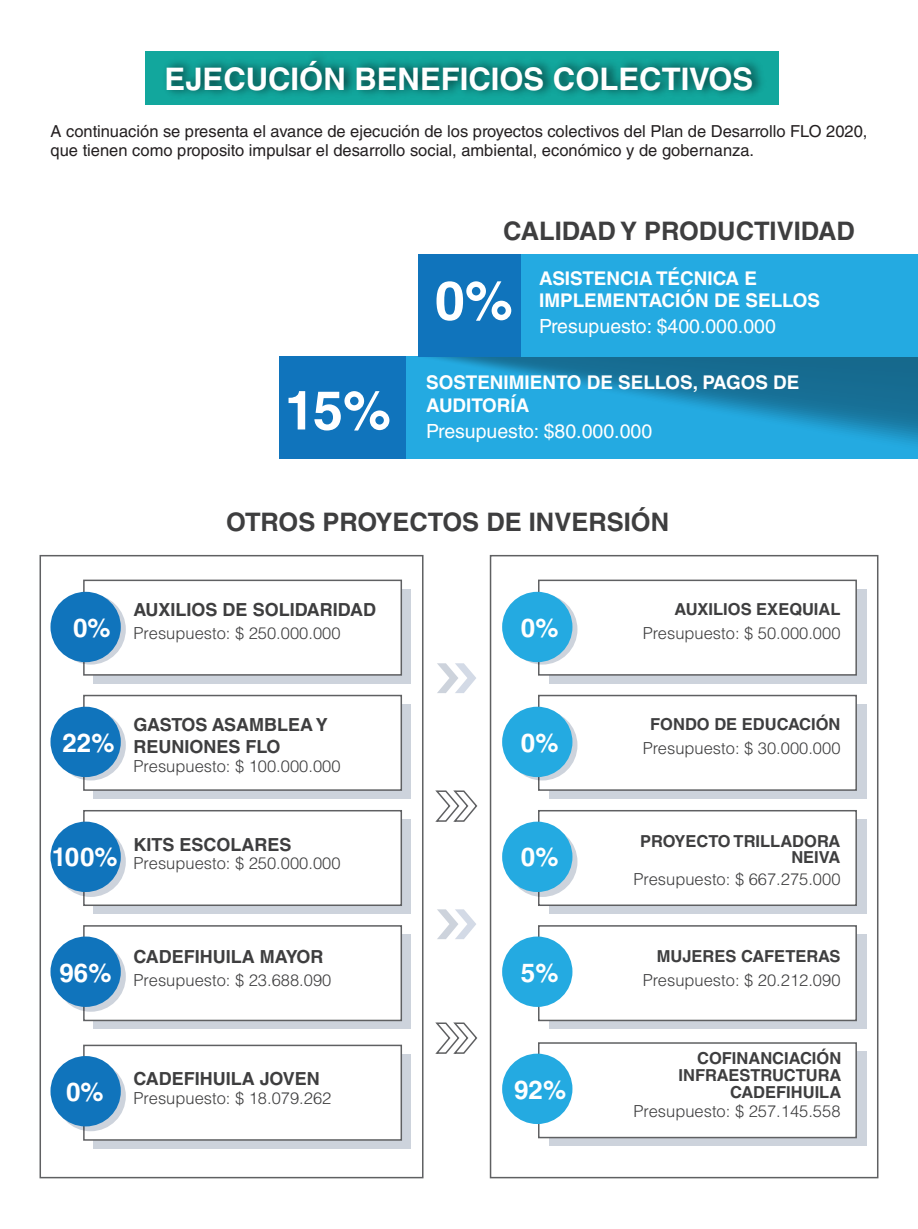
<style>
.page{position:relative;width:918px;height:1229px;background:#fff}
.page>*{position:absolute;margin:0;border:0;box-sizing:border-box;transform-origin:0 0}
.t1{font:700 54px "Helvetica LT Std";color:#fff}
.t2{font:700 31.05px "Helvetica LT Std";color:#fff}
.t3{font:700 25.95px "Helvetica LT Std";color:#fff}
.t4{font:700 25.5px "Helvetica LT Std";color:#3e3e3f}
.t5{font:19.5px "Helvetica LT Std";color:#fff}
.t6{font:700 18.9px/22.6px "Helvetica LT Std";color:#fff}
.t7{font:700 18px/21.6px "Helvetica LT Std";color:#3e3e3f}
.t8{font:300 16.5px "Helvetica LT Std";color:#3e3e3f}
.t9{font:16.5px/19.8px "Helvetica LT Std";color:#231f20}
.t10{font:700 16.5px/16.8px "Helvetica LT Std";color:#3e3e3f;text-align:right}
</style>
<div class="page">
<div style="left:145px;top:51px;width:634px;height:53px;background:#12a79d"></div>
<img style="left:156px;top:57px;width:615px;height:48px">
<div style="left:406px;top:356px;width:512px;height:102px;background:#24aae1"></div>
<svg style="left:423px;top:356px;width:495px;height:88px"></svg>
<div style="left:520px;top:254px;width:398px;height:102px;background:#24aae1"></div>
<div style="left:279px;top:356px;width:127px;height:102px;background:#1074bc"></div>
<div style="left:418px;top:254px;width:102px;height:102px;background:#1074bc"></div>
<svg style="left:437px;top:663px;width:39px;height:30px"></svg>
<svg style="left:435px;top:790px;width:43px;height:32px"></svg>
<svg style="left:437px;top:909px;width:39px;height:30px"></svg>
<svg style="left:435px;top:1022px;width:43px;height:32px"></svg>
<div style="left:40px;top:555px;width:384px;height:623px;background:#fff;border:2px solid #5f6062"></div>
<div style="left:93px;top:589px;width:317px;height:94px;background:#cdd3dc"></div>
<div style="left:83px;top:579px;width:319px;height:96px;background:#fff;border:2px solid #5f6062"></div>
<div style="left:56px;top:594px;width:70px;height:70px;background:#cdd3dc;border-radius:50%"></div>
<div style="left:50px;top:591px;width:71px;height:71px;background:#1074bc;border-radius:50%"></div>
<div style="left:93px;top:704px;width:317px;height:94px;background:#cdd3dc"></div>
<div style="left:83px;top:694px;width:319px;height:96px;background:#fff;border:2px solid #5f6062"></div>
<div style="left:56px;top:710px;width:70px;height:70px;background:#cdd3dc;border-radius:50%"></div>
<div style="left:50px;top:706px;width:71px;height:71px;background:#1074bc;border-radius:50%"></div>
<div style="left:93px;top:819px;width:317px;height:94px;background:#cdd3dc"></div>
<div style="left:83px;top:809px;width:319px;height:96px;background:#fff;border:2px solid #5f6062"></div>
<svg style="left:56px;top:826px;width:70px;height:70px"></svg>
<div style="left:50px;top:821px;width:71px;height:70px;background:#1074bc;border-radius:50%"></div>
<svg style="left:93px;top:934px;width:317px;height:94px;background:#c0c5cd"></svg>
<div style="left:83px;top:924px;width:319px;height:96px;background:#fff;border:2px solid #5f6062"></div>
<svg style="left:56px;top:941px;width:70px;height:70px"></svg>
<div style="left:50px;top:936px;width:71px;height:70px;background:#1074bc;border-radius:50%"></div>
<div style="left:93px;top:1053px;width:317px;height:95px;background:#cdd3dc"></div>
<div style="left:83px;top:1044px;width:319px;height:96px;background:#fff;border:2px solid #5f6062"></div>
<svg style="left:56px;top:1060px;width:70px;height:70px"></svg>
<div style="left:50px;top:1055px;width:71px;height:71px;background:#1074bc;border-radius:50%"></div>
<div style="left:490px;top:555px;width:388px;height:623px;background:#fff;border:2px solid #5f6062"></div>
<div style="left:549px;top:589px;width:317px;height:94px;background:#cdd3dc"></div>
<div style="left:538px;top:579px;width:319px;height:96px;background:#fff;border:2px solid #5f6062"></div>
<svg style="left:507px;top:594px;width:70px;height:70px"></svg>
<div style="left:502px;top:591px;width:70px;height:71px;background:#24aae1;border-radius:50%"></div>
<div style="left:549px;top:704px;width:317px;height:94px;background:#cdd3dc"></div>
<div style="left:538px;top:694px;width:319px;height:96px;background:#fff;border:2px solid #5f6062"></div>
<svg style="left:507px;top:710px;width:70px;height:70px"></svg>
<div style="left:502px;top:706px;width:70px;height:71px;background:#24aae1;border-radius:50%"></div>
<div style="left:549px;top:819px;width:317px;height:94px;background:#cdd3dc"></div>
<div style="left:538px;top:809px;width:319px;height:96px;background:#fff;border:2px solid #5f6062"></div>
<svg style="left:507px;top:826px;width:70px;height:70px"></svg>
<div style="left:502px;top:821px;width:70px;height:70px;background:#24aae1;border-radius:50%"></div>
<svg style="left:549px;top:934px;width:317px;height:94px;background:#c0c6ce"></svg>
<div style="left:538px;top:924px;width:319px;height:96px;background:#fff;border:2px solid #5f6062"></div>
<div style="left:502px;top:936px;width:70px;height:70px;background:#24aae1;border-radius:50%"></div>
<div style="left:549px;top:1051px;width:317px;height:94px;background:#cdd3dc"></div>
<div style="left:538px;top:1042px;width:319px;height:96px;background:#fff;border:2px solid #5f6062"></div>
<div style="left:502px;top:1053px;width:70px;height:70px;background:#24aae1;border-radius:50%"></div>
<h2 class="t2" style="left:165px;top:60px;width:590px">EJECUCIÓN BENEFICIOS COLECTIVOS</h2>
<p class="t9" style="left:51px;top:121px;width:818px">A continuación se presenta el avance de ejecución de los proyectos colectivos del Plan de Desarrollo FLO 2020, que tienen como proposito impulsar el desarrollo social, ambiental, económico y de gobernanza.</p>
<h1 class="t1" style="left:285px;top:377px;width:108px">15%</h1>
<h3 class="t4" style="left:503px;top:215px;width:353px">CALIDAD Y PRODUCTIVIDAD</h3>
<p class="t6" style="left:539px;top:266px;width:282px">ASISTENCIA TÉCNICA E<br>IMPLEMENTACIÓN DE SELLOS</p>
<p class="t5" style="left:539px;top:315px;width:238px">Presupuesto: $400.000.000</p>
<p class="t6" style="left:426px;top:371px;width:375px">SOSTENIMIENTO DE SELLOS, PAGOS DE<br>AUDITORÍA</p>
<p class="t5" style="left:426px;top:420px;width:227px">Presupuesto: $80.000.000</p>
<h1 class="t1" style="left:435px;top:268px;width:80px">0%</h1>
<h3 class="t4" style="left:226px;top:507px;width:444px">OTROS PROYECTOS DE INVERSIÓN</h3>
<h3 class="t3" style="left:69px;top:595px;width:39px">0%</h3>
<h3 class="t3" style="left:73px;top:611px;width:39px">0%</h3>
<p class="t7" style="left:134px;top:599px;width:244px">AUXILIOS DE SOLIDARIDAD</p>
<p class="t8" style="left:134px;top:623px;width:208px">Presupuesto: $ 250.000.000</p>
<h3 class="t3" style="left:521px;top:611px;width:39px">0%</h3>
<p class="t10" style="left:675px;top:600px;width:167px">AUXILIOS EXEQUIAL</p>
<p class="t8" style="left:643px;top:623px;width:199px">Presupuesto: $ 50.000.000</p>
<h3 class="t3" style="left:61px;top:710px;width:53px">18%</h3>
<h3 class="t3" style="left:63px;top:726px;width:53px">22%</h3>
<p class="t7" style="left:134px;top:713px;width:196px">GASTOS ASAMBLEA Y<br>REUNIONES FLO</p>
<p class="t8" style="left:134px;top:755px;width:208px">Presupuesto: $ 100.000.000</p>
<h3 class="t3" style="left:521px;top:726px;width:39px">0%</h3>
<p class="t10" style="left:650px;top:715px;width:192px">FONDO DE EDUCACIÓN</p>
<p class="t8" style="left:643px;top:737px;width:199px">Presupuesto: $ 30.000.000</p>
<h3 class="t3" style="left:69px;top:824px;width:39px">0%</h3>
<h3 class="t3" style="left:52px;top:840px;width:68px">100%</h3>
<p class="t7" style="left:134px;top:833px;width:160px">KITS ESCOLARES</p>
<p class="t8" style="left:134px;top:852px;width:208px">Presupuesto: $ 250.000.000</p>
<h3 class="t3" style="left:521px;top:840px;width:39px">0%</h3>
<p class="t10" style="left:640px;top:831px;width:202px">PROYECTO TRILLADORA<br>NEIVA</p>
<p class="t8" style="left:634px;top:868px;width:208px">Presupuesto: $ 667.275.000</p>
<h3 class="t3" style="left:61px;top:940px;width:53px">96%</h3>
<h3 class="t3" style="left:60px;top:957px;width:53px">96%</h3>
<p class="t7" style="left:134px;top:945px;width:192px">CADEFIHUILA MAYOR</p>
<p class="t8" style="left:134px;top:969px;width:199px">Presupuesto: $ 23.688.090</p>
<h3 class="t3" style="left:521px;top:957px;width:39px">5%</h3>
<p class="t10" style="left:657px;top:947px;width:185px">MUJERES CAFETERAS</p>
<p class="t8" style="left:643px;top:969px;width:199px">Presupuesto: $ 20.212.090</p>
<h3 class="t3" style="left:66px;top:1075px;width:39px">0%</h3>
<p class="t7" style="left:134px;top:1067px;width:188px">CADEFIHUILA JOVEN</p>
<p class="t8" style="left:134px;top:1087px;width:199px">Presupuesto: $ 18.079.262</p>
<h3 class="t3" style="left:514px;top:1073px;width:53px">92%</h3>
<p class="t10" style="left:679px;top:1049px;width:164px">COFINANCIACIÓN<br>INFRAESTRUCTURA<br>CADEFIHUILA</p>
<p class="t8" style="left:634px;top:1100px;width:208px">Presupuesto: $ 257.145.558</p>
</div>
